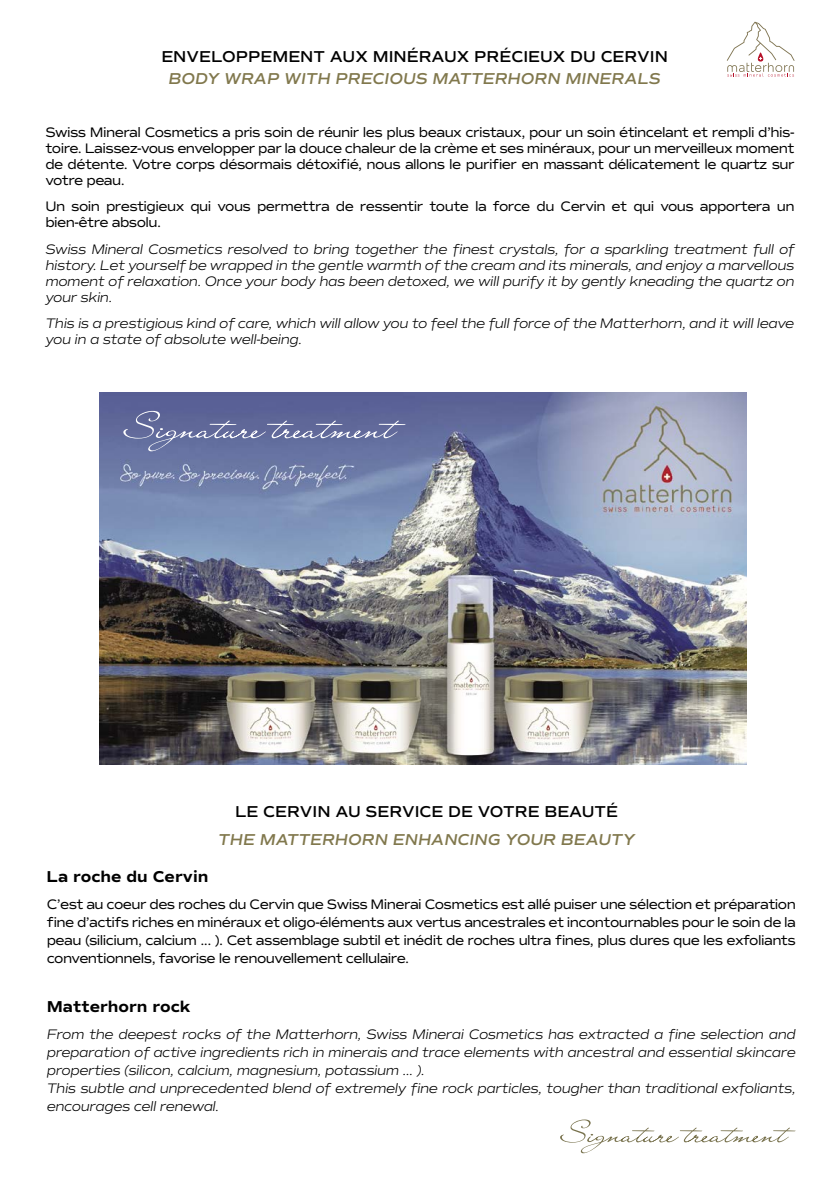
<style>
.page{position:relative;width:840px;height:1191px;background:#fff}
.page>*{position:absolute;margin:0;border:0;box-sizing:border-box;transform-origin:0 0}
.t1{font:600 16px "Commuters Sans";color:#000}
.t2{font:italic 600 16px "Commuters Sans";color:#81784d}
.t3{font:700 16px "Commuters Sans";color:#000}
.t4{font:italic 300 14px/16px "Commuters Sans";letter-spacing:-.03em;color:#000}
.t5{font:14px/16px "Commuters Sans";letter-spacing:-.04em;color:#000;text-align:justify}
</style>
<div class="page">
<svg style="left:726px;top:22px;width:68px;height:55px"></svg>
<img style="left:100px;top:392px;width:646px;height:373px">
<svg style="left:123px;top:411px;width:282px;height:40px"></svg>
<svg style="left:560px;top:1119px;width:235px;height:34px"></svg>
<p class="t1" style="left:161px;top:48px;width:508px">ENVELOPPEMENT AUX MINÉRAUX PRÉCIEUX DU CERVIN</p>
<p class="t2" style="left:168px;top:72px;width:493px">BODY WRAP WITH PRECIOUS MATTERHORN MINERALS</p>
<p class="t5" style="left:45px;top:125px;width:750px">Swiss Mineral Cosmetics a pris soin de réunir les plus beaux cristaux, pour un soin étincelant et rempli d’his&shy;toire. Laissez-vous envelopper par la douce chaleur de la crème et ses minéraux, pour un merveilleux moment de détente. Votre corps désormais détoxifié, nous allons le purifier en massant délicatement le quartz sur votre peau.</p>
<p class="t5" style="left:45px;top:199px;width:750px">Un soin prestigieux qui vous permettra de ressentir toute la force du Cervin et qui vous apportera un bien-être absolu.</p>
<p class="t4" style="left:45px;top:243px;width:750px;text-align:justify">Swiss Mineral Cosmetics resolved to bring together the finest crystals, for a sparkling treatment full of history. Let yourself be wrapped in the gentle warmth of the cream and its minerals, and enjoy a marvellous moment of relaxation. Once your body has been detoxed, we will purify it by gently kneading the quartz on your skin.</p>
<p class="t4" style="left:45px;top:317px;width:750px">This is a prestigious kind of care, which will allow you to feel the full force of the Matterhorn, and it will leave you in a state of absolute well-being.</p>
<p class="t3" style="left:46px;top:867px;width:163px">La roche du Cervin</p>
<p class="t1" style="left:235px;top:802px;width:384px">LE CERVIN AU SERVICE DE VOTRE BEAUTÉ</p>
<p class="t2" style="left:218px;top:833px;width:418px">THE MATTERHORN ENHANCING YOUR BEAUTY</p>
<p class="t5" style="left:47px;top:895px;width:750px;line-height:18px">C’est au coeur des roches du Cervin que Swiss Minerai Cosmetics est allé puiser une sélection et préparation fine d’actifs riches en minéraux et oligo-éléments aux vertus ancestrales et incontournables pour le soin de la peau (silicium, calcium ... ). Cet assemblage subtil et inédit de roches ultra fines, plus dures que les exfoliants conventionnels, favorise le renouvellement cellulaire.</p>
<p class="t3" style="left:47px;top:997px;width:145px">Matterhorn rock</p>
<p class="t4" style="left:47px;top:1026px;width:750px;line-height:18px">From the deepest rocks of the Matterhorn, Swiss Minerai Cosmetics has extracted a fine selection and preparation of active ingredients rich in minerais and trace elements with ancestral and essential skincare properties (silicon, calcium, magnesium, potassium ... ).<br>This subtle and unprecedented blend of extremely fine rock particles, tougher than traditional exfoliants, encourages cell renewal.</p>
</div>
